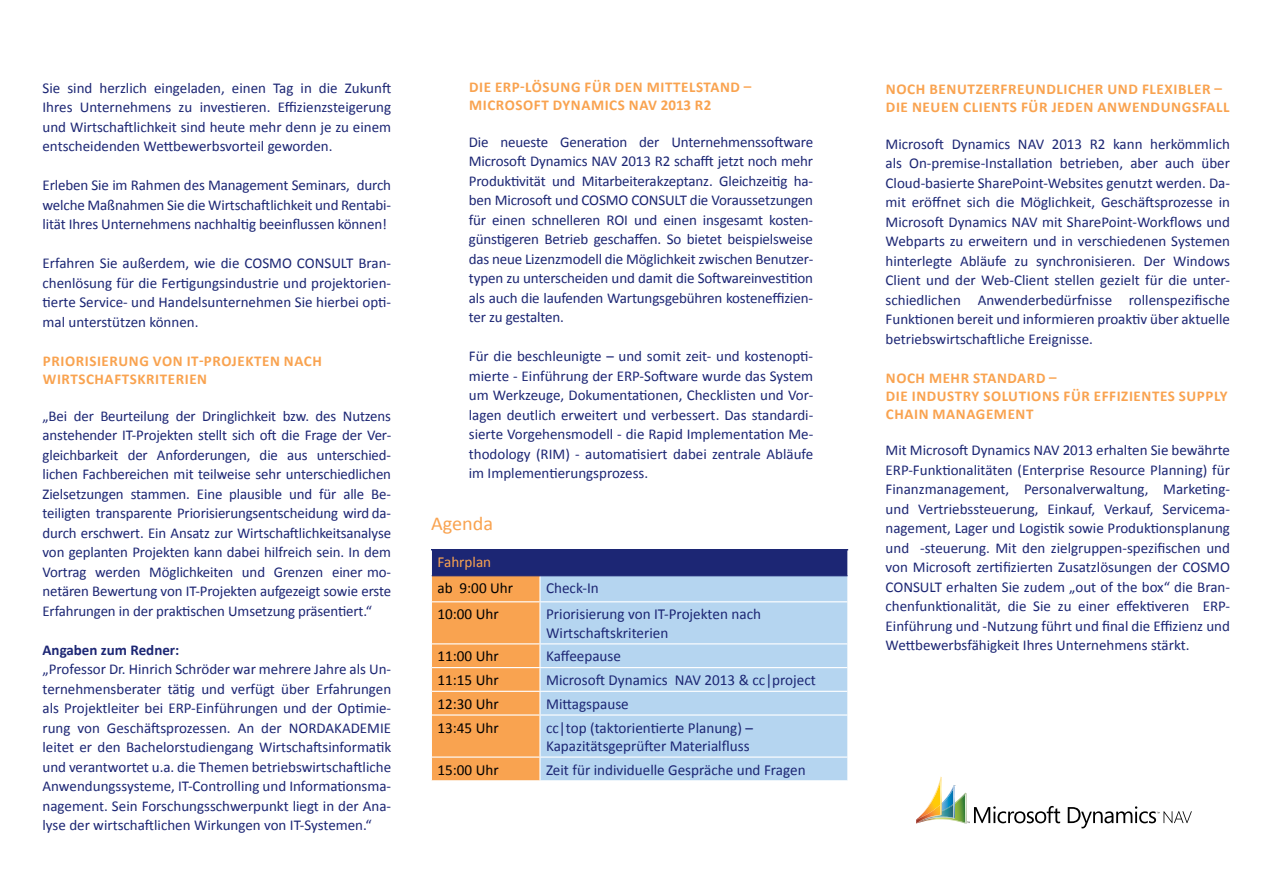
<style>
.page{position:relative;width:1263px;height:893px;background:#fff}
.page>*{position:absolute;margin:0;border:0;box-sizing:border-box;transform-origin:0 0}
.t1{font:19.65px "Calibri";color:#f9a350}
.t2{font:15.3px/18.3px "Calibri";color:#1c2674}
.t3{font:15.3px "Calibri";color:#000}
.t4{font:15.3px "Calibri";color:#f9a350}
.t5{font:15px/19.5px "Calibri";color:#1c2674;text-align:justify}
.t6{font:700 15px/18px "Calibri";letter-spacing:.04em;color:#f9a350}
.t7{font:700 15px "Calibri";color:#1c2674}
</style>
<div class="page">
<svg style="left:1068px;top:806px;width:124px;height:22px"></svg>
<svg style="left:916px;top:777px;width:144px;height:47px"></svg>
<div style="left:431px;top:550px;width:417px;height:26px;background:#1c2674"></div>
<div style="left:541px;top:576px;width:306px;height:204px;background:#b5d5f0"></div>
<hr style="left:540px;top:601px;width:307px;height:1px;background:#fff">
<hr style="left:540px;top:643px;width:307px;height:1px;background:#fff">
<hr style="left:540px;top:667px;width:307px;height:1px;background:#fff">
<hr style="left:540px;top:691px;width:307px;height:1px;background:#fff">
<hr style="left:540px;top:714px;width:307px;height:2px;background:#fff">
<hr style="left:540px;top:756px;width:307px;height:2px;background:#fff">
<svg style="left:847px;top:550px;width:1px;height:52px"></svg>
<svg style="left:847px;top:644px;width:1px;height:71px"></svg>
<svg style="left:431px;top:550px;width:109px;height:230px;background:#e0995b"></svg>
<svg style="left:847px;top:757px;width:1px;height:23px"></svg>
<hr style="left:431px;top:549px;width:109px;height:1px;background:#1c2674">
<hr style="left:540px;top:549px;width:308px;height:1px;background:#1c2674">
<hr style="left:432px;top:575px;width:108px;height:1px;background:#1c2674">
<p class="t5" style="left:43px;top:78px;width:350px">Sie sind herzlich eingeladen, einen Tag in die Zukunft Ihres Unternehmens zu investieren. Effizienzsteigerung und Wirtschaftlichkeit sind heute mehr denn je zu einem entscheidenden Wettbewerbsvorteil geworden.</p>
<p class="t5" style="left:43px;top:175px;width:350px">Erleben Sie im Rahmen des Management Seminars, durch welche Maßnahmen Sie die Wirtschaftlichkeit und Rentabi&shy;lität Ihres Unternehmens nachhaltig beeinflussen können!</p>
<p class="t5" style="left:43px;top:253px;width:350px">Erfahren Sie außerdem, wie die COSMO CONSULT Bran&shy;chenlösung für die Fertigungsindustrie und projektorien&shy;tierte Service- und Handelsunternehmen Sie hierbei opti&shy;mal unterstützen können.</p>
<p class="t6" style="left:43px;top:352px;width:281px">PRIORISIERUNG VON IT-PROJEKTEN NACH<br>WIRTSCHAFTSKRITERIEN</p>
<p class="t5" style="left:43px;top:406px;width:350px">„Bei der Beurteilung der Dringlichkeit bzw. des Nutzens anstehender IT-Projekten stellt sich oft die Frage der Ver&shy;gleichbarkeit der Anforderungen, die aus unterschied&shy;lichen Fachbereichen mit teilweise sehr unterschiedlichen Zielsetzungen stammen. Eine plausible und für alle Be&shy;teiligten transparente Priorisierungsentscheidung wird da&shy;durch erschwert. Ein Ansatz zur Wirtschaftlichkeitsanalyse von geplanten Projekten kann dabei hilfreich sein. In dem Vortrag werden Möglichkeiten und Grenzen einer mo&shy;netären Bewertung von IT-Projekten aufgezeigt sowie erste Erfahrungen in der praktischen Umsetzung präsentiert.“</p>
<p class="t7" style="left:43px;top:639px;width:138px">Angaben zum Redner:</p>
<p class="t5" style="left:43px;top:659px;width:350px">„Professor Dr. Hinrich Schröder war mehrere Jahre als Un&shy;ternehmensberater tätig und verfügt über Erfahrungen als Projektleiter bei ERP-Einführungen und der Optimie&shy;rung von Geschäftsprozessen. An der NORDAKADEMIE leitet er den Bachelorstudiengang Wirtschaftsinformatik und verantwortet u.a. die Themen betriebswirtschaftliche Anwendungssysteme, IT-Controlling und Informationsma&shy;nagement. Sein Forschungsschwerpunkt liegt in der Ana&shy;lyse der wirtschaftlichen Wirkungen von IT-Systemen.“</p>
<p class="t6" style="left:469px;top:78px;width:284px">DIE ERP-LÖSUNG FÜR DEN MITTELSTAND –<br>MICROSOFT DYNAMICS NAV 2013 R2</p>
<p class="t5" style="left:469px;top:131px;width:346px">Die neueste Generation der Unternehmenssoftware Microsoft Dynamics NAV 2013 R2 schafft jetzt noch mehr Produktivität und Mitarbeiterakzeptanz. Gleichzeitig ha&shy;ben Microsoft und COSMO CONSULT die Voraussetzungen für einen schnelleren ROI und einen insgesamt kosten&shy;günstigeren Betrieb geschaffen. So bietet beispielsweise das neue Lizenzmodell die Möglichkeit zwischen Benutzer&shy;typen zu unterscheiden und damit die Softwareinvestition als auch die laufenden Wartungsgebühren kosteneffizien&shy;ter zu gestalten.</p>
<p class="t5" style="left:469px;top:346px;width:346px">Für die beschleunigte – und somit zeit- und kostenopti&shy;mierte - Einführung der ERP-Software wurde das System um Werkzeuge, Dokumentationen, Checklisten und Vor&shy;lagen deutlich erweitert und verbessert. Das standardi&shy;sierte Vorgehensmodell - die Rapid Implementation Me&shy;thodology (RIM) - automatisiert dabei zentrale Abläufe im Implementierungsprozess.</p>
<h1 class="t1" style="left:431px;top:510px;width:64px">Agenda</h1>
<p class="t4" style="left:437px;top:552px;width:55px">Fahrplan</p>
<p class="t3" style="left:437px;top:578px;width:77px">ab 9:00 Uhr</p>
<p class="t2" style="left:546px;top:579px;width:54px">Check-In</p>
<p class="t3" style="left:437px;top:604px;width:63px">10:00 Uhr</p>
<p class="t2" style="left:546px;top:605px;width:216px">Priorisierung von IT-Projekten nach<br>Wirtschaftskriterien</p>
<p class="t3" style="left:437px;top:646px;width:63px">11:00 Uhr</p>
<p class="t2" style="left:546px;top:647px;width:76px">Kaffeepause</p>
<p class="t3" style="left:437px;top:669px;width:63px">11:15 Uhr</p>
<p class="t2" style="left:546px;top:670px;width:271px">Microsoft Dynamics NAV 2013 &amp; cc|project</p>
<p class="t3" style="left:437px;top:693px;width:63px">12:30 Uhr</p>
<p class="t2" style="left:546px;top:694px;width:84px">Mittagspause</p>
<p class="t3" style="left:437px;top:717px;width:63px">13:45 Uhr</p>
<p class="t2" style="left:546px;top:718px;width:208px">cc|top (taktorientierte Planung) –<br>Kapazitätsgeprüfter Materialfluss</p>
<p class="t3" style="left:437px;top:759px;width:63px">15:00 Uhr</p>
<p class="t2" style="left:546px;top:760px;width:261px">Zeit für individuelle Gespräche und Fragen</p>
<p class="t6" style="left:886px;top:80px;width:345px">NOCH BENUTZERFREUNDLICHER UND FLEXIBLER –<br>DIE NEUEN CLIENTS FÜR JEDEN ANWENDUNGSFALL</p>
<p class="t5" style="left:885px;top:134px;width:346px">Microsoft Dynamics NAV 2013 R2 kann herkömmlich als On-premise-Installation betrieben, aber auch über Cloud-basierte SharePoint-Websites genutzt werden. Da&shy;mit eröffnet sich die Möglichkeit, Geschäftsprozesse in Microsoft Dynamics NAV mit SharePoint-Workflows und Webparts zu erweitern und in verschiedenen Systemen hinterlegte Abläufe zu synchronisieren. Der Windows Client und der Web-Client stellen gezielt für die unter&shy;schiedlichen Anwenderbedürfnisse rollenspezifische Funktionen bereit und informieren proaktiv über aktuelle betriebswirtschaftliche Ereignisse.</p>
<p class="t6" style="left:886px;top:368px;width:343px">NOCH MEHR STANDARD –<br>DIE INDUSTRY SOLUTIONS FÜR EFFIZIENTES SUPPLY<br>CHAIN MANAGEMENT</p>
<p class="t5" style="left:885px;top:440px;width:346px">Mit Microsoft Dynamics NAV 2013 erhalten Sie bewährte ERP-Funktionalitäten (Enterprise Resource Planning) für Finanzmanagement, Personalverwaltung, Marketing&shy;und Vertriebssteuerung, Einkauf, Verkauf, Servicema&shy;nagement, Lager und Logistik sowie Produktionsplanung und -steuerung. Mit den zielgruppen-spezifischen und von Microsoft zertifizierten Zusatzlösungen der COSMO CONSULT erhalten Sie zudem „out of the box“ die Bran&shy;chenfunktionalität, die Sie zu einer effektiveren ERP-Einführung und -Nutzung führt und final die Effizienz und Wettbewerbsfähigkeit Ihres Unternehmens stärkt.</p>
</div>
